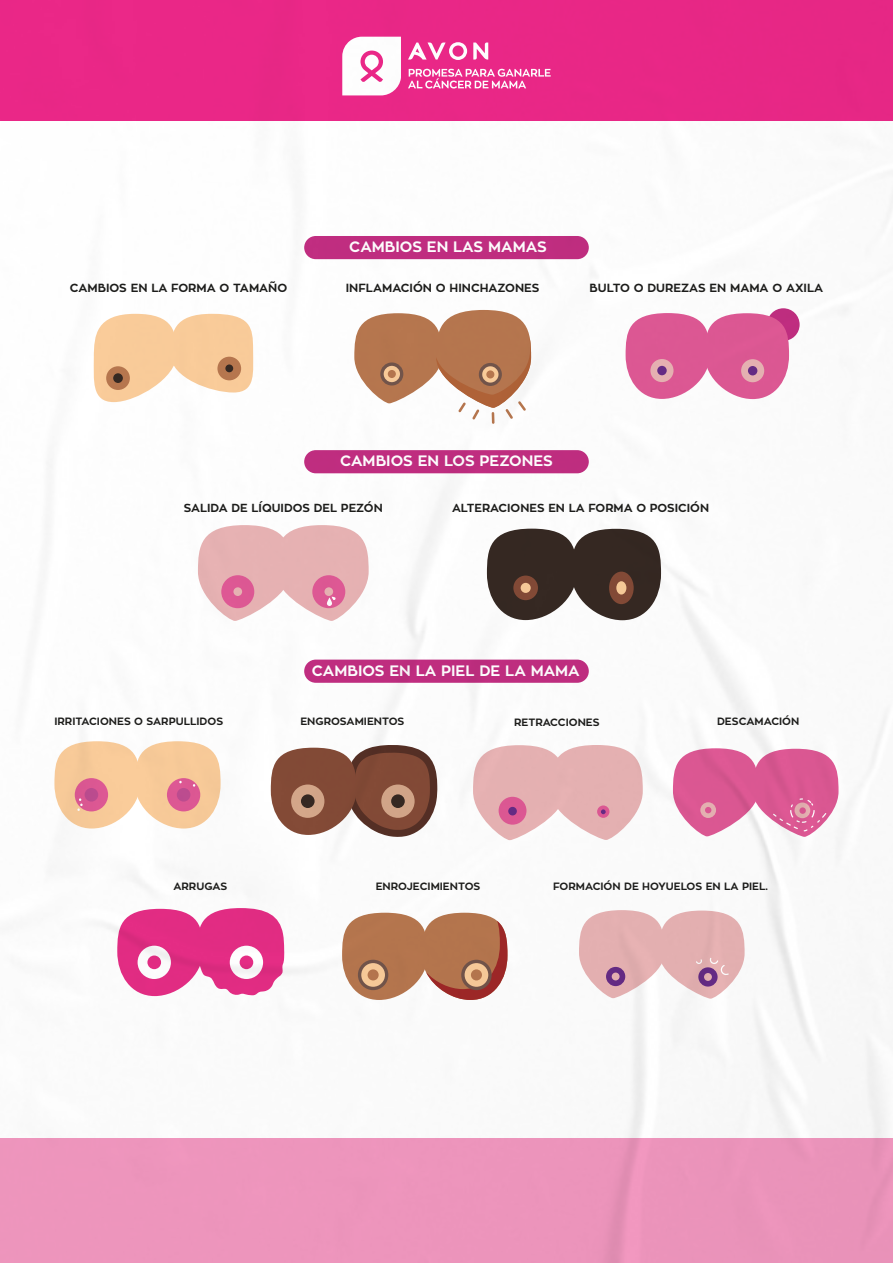
<style>
.page{position:relative;width:893px;height:1263px;background:#fff}
.page>*{position:absolute;margin:0;border:0;box-sizing:border-box;transform-origin:0 0}
.t1{font:700 15px "Zona Pro";color:#fff}
.t2{font:700 11.7px "Zona Pro";color:#1d1d1b}
.t3{font:700 11.55px "Zona Pro";color:#1d1d1b}
.t4{font:700 10.5px "Zona Pro";color:#1d1d1b}
</style>
<div class="page">
<img style="left:0;top:0;width:893px;height:1263px">
<h1 class="t1" style="left:349px;top:237px;width:199px">CAMBIOS EN LAS MAMAS</h1>
<p class="t2" style="left:70px;top:280px;width:219px">CAMBIOS EN LA FORMA O TAMAÑO</p>
<p class="t2" style="left:346px;top:280px;width:195px">INFLAMACIÓN O HINCHAZONES</p>
<p class="t2" style="left:589px;top:280px;width:235px">BULTO O DUREZAS EN MAMA O AXILA</p>
<h1 class="t1" style="left:340px;top:451px;width:214px">CAMBIOS EN LOS PEZONES</h1>
<p class="t3" style="left:184px;top:500px;width:200px">SALIDA DE LÍQUIDOS DEL PEZÓN</p>
<p class="t3" style="left:452px;top:500px;width:259px">ALTERACIONES EN LA FORMA O POSICIÓN</p>
<h1 class="t1" style="left:312px;top:661px;width:269px">CAMBIOS EN LA PIEL DE LA MAMA</h1>
<p class="t4" style="left:54px;top:714px;width:170px">IRRITACIONES O SARPULLIDOS</p>
<p class="t4" style="left:300px;top:714px;width:105px">ENGROSAMIENTOS</p>
<p class="t4" style="left:514px;top:716px;width:87px">RETRACCIONES</p>
<p class="t4" style="left:717px;top:714px;width:84px">DESCAMACIÓN</p>
<p class="t4" style="left:173px;top:879px;width:55px">ARRUGAS</p>
<p class="t4" style="left:376px;top:879px;width:106px">ENROJECIMIENTOS</p>
<p class="t4" style="left:553px;top:879px;width:216px">FORMACIÓN DE HOYUELOS EN LA PIEL.</p>
</div>
